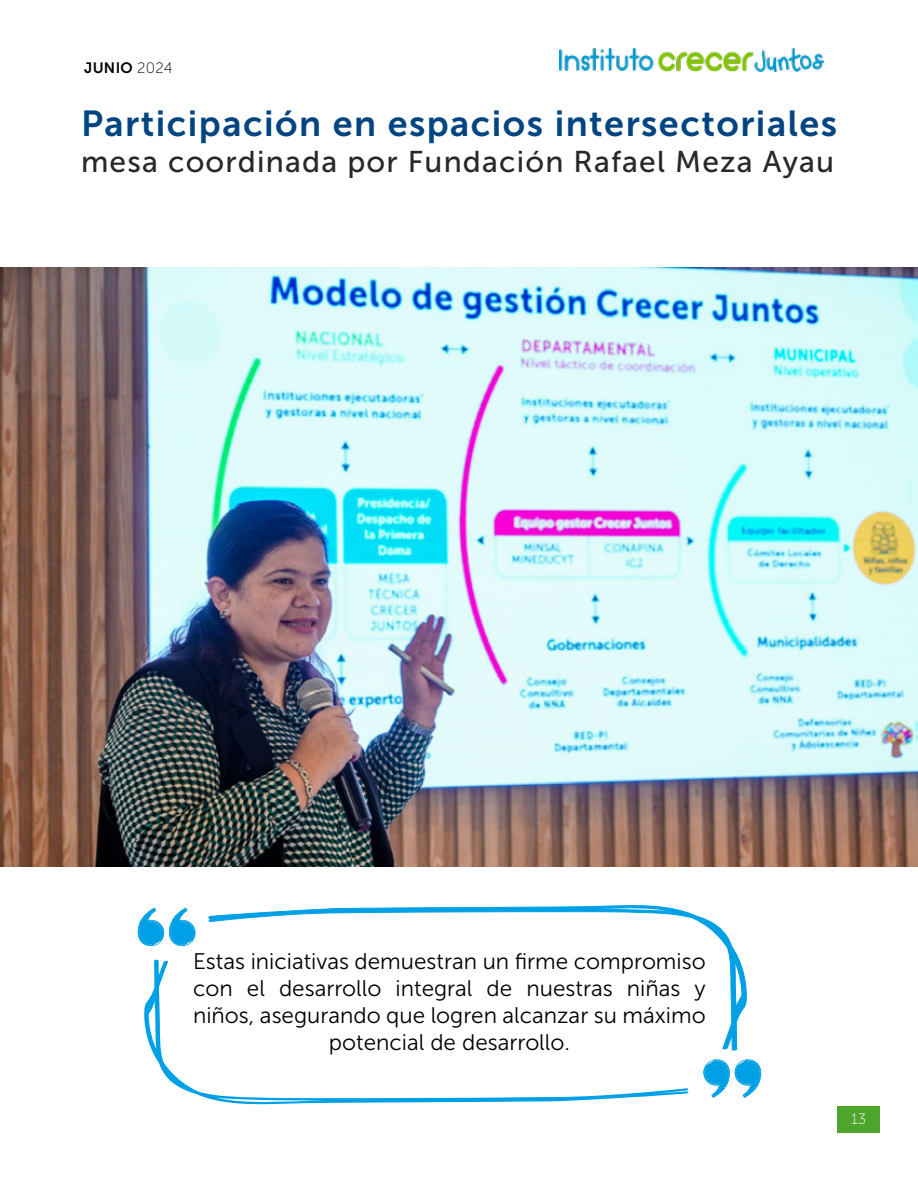
<style>
.page{position:relative;width:918px;height:1188px;background:#fff}
.page>*{position:absolute;margin:0;border:0;box-sizing:border-box;transform-origin:0 0}
.t1{font:36px "Museo Sans 700";letter-spacing:.04em;color:#004581}
.t2{font:30px "Museo Sans 500";letter-spacing:.04em;color:#292727}
.t3{font:22.5px/27px "Museo Sans 300";color:#000;text-align:center}
.t4{font:15px "Museo Sans 700";letter-spacing:.02em;color:#000}
.t5{font:15px "Museo Sans 100";color:#fff}
.s1{font-family:"Museo Sans 100"}
</style>
<div class="page">
<div style="left:837px;top:1106px;width:43px;height:27px;background:#4ea52b"></div>
<img style="left:560px;top:49px;width:263px;height:22px">
<img style="left:0;top:267px;width:918px;height:599px">
<svg style="left:137px;top:908px;width:59px;height:38px"></svg>
<svg style="left:747px;top:1059px;width:14px;height:38px"></svg>
<svg style="left:144px;top:959px;width:64px;height:140px"></svg>
<svg style="left:208px;top:905px;width:539px;height:200px"></svg>
<p class="t4" style="left:84px;top:59px;width:90px">JUNIO <span class="s1">2024</span></p>
<h1 class="t1" style="left:81px;top:104px;width:758px">Participación en espacios intersectoriales</h1>
<h2 class="t2" style="left:81px;top:145px;width:755px">mesa coordinada por Fundación Rafael Meza Ayau</h2>
<p class="t3" style="left:193px;top:948px;width:514px">Estas iniciativas demuestran un firme compromiso con el desarrollo integral de nuestras niñas y niños, asegurando que logren alcanzar su máximo potencial de desarrollo.</p>
<p class="t5" style="left:851px;top:1111px;width:16px">13</p>
</div>
